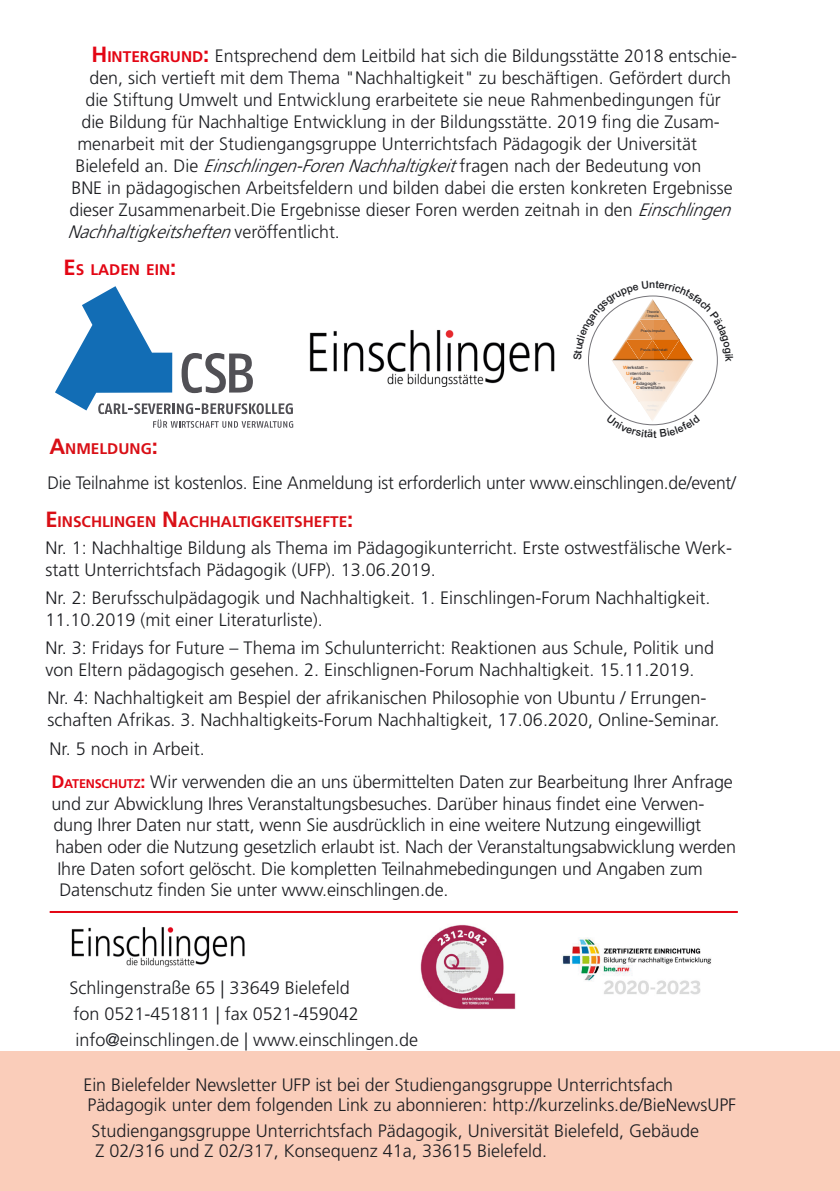
<style>
.page{position:relative;width:840px;height:1191px;background:#fff}
.page>*{position:absolute;margin:0;border:0;box-sizing:border-box;transform-origin:0 0}
.bedingungen{font:300 18px/22px "Frutiger LT Std";color:#1c1d21}
.adresse{font:300 18px/20px "Frutiger LT Std";color:#1c1d21}
.bedingungen-2{font:italic 300 18px "Frutiger LT Std";color:#1c1d21}
.bedingungen-3{font:700 15.4px "Frutiger LT Std";color:#d90f16}
.bedingungen-4{font:700 15.4px "Frutiger LT Std";color:#e30614}
.t1{font:500 4.4px "Arial";color:#39373b;scale:1.1 1}
.t2{font:500 3.6px/3.4px "Arial";color:#39373b}
.t3{font:500 3px "Arial";color:#515055}
.s1{font-weight:700;font-size:22px;color:#e30614}
.s2{font-weight:700;font-size:15.4px;color:#e30614}
.s3{font-style:italic}
.s4{font-style:normal}
.s5{font-size:22px}
.s6{color:#ee7104}
.s7{color:#f07e1a}
.s8{font-weight:700;color:#e30614}
.s9{font-weight:700;font-size:12.6px;color:#e30614}
</style>
<div class="page">
<div style="left:0;top:1051px;width:839px;height:140px;background:#facdba"></div>
<img style="left:71px;top:927px;width:174px;height:40px">
<img style="left:420px;top:924px;width:96px;height:85px">
<hr style="left:50px;top:911px;width:687px;height:2px;background:#e30614">
<img style="left:309px;top:330px;width:246px;height:56px">
<svg style="left:55px;top:286px;width:238px;height:142px"></svg>
<img style="left:562px;top:937px;width:150px;height:58px">
<svg style="left:588px;top:295px;width:130px;height:131px"></svg>
<p class="bedingungen" style="left:91px;top:45px;width:646px"><span class="s1">H</span> <span class="s2">INTERGRUND</span><span class="s1">:</span> Entsprechend dem Leitbild hat sich die Bildungsstätte 2018 entschie-</p>
<p class="bedingungen" style="left:89px;top:67px;width:642px">den, sich vertieft mit dem Thema "Nachhaltigkeit" zu beschäftigen. Gefördert durch</p>
<p class="bedingungen" style="left:85px;top:89px;width:636px">die Stiftung Umwelt und Entwicklung erarbeitete sie neue Rahmenbedingungen für</p>
<p class="bedingungen" style="left:81px;top:111px;width:639px">die Bildung für Nachhaltige Entwicklung in der Bildungsstätte. 2019 fing die Zusam-</p>
<p class="bedingungen" style="left:77px;top:133px;width:620px">menarbeit mit der Studiengangsgruppe Unterrichtsfach Pädagogik der Universität</p>
<p class="bedingungen" style="left:75px;top:155px;width:627px">Bielefeld an. Die <span class="s3">Einschlingen-ForenNachhaltigkeit</span>fragen nach der Bedeutung von</p>
<p class="bedingungen" style="left:71px;top:177px;width:662px">BNE in pädagogischen Arbeitsfeldern und bilden dabei die ersten konkreten Ergebnisse</p>
<p class="bedingungen" style="left:69px;top:199px;width:669px">dieser Zusammenarbeit.Die Ergebnisse dieser Foren werden zeitnah in den <span class="s3">Einschlingen</span></p>
<p class="bedingungen-2" style="left:67px;top:221px;width:274px">Nachhaltigkeitsheften<span class="s4">v e r ö f f e n t l i c h t .</span></p>
<p class="bedingungen-4" style="left:63px;top:261px;width:114px"><span class="s5">E</span>S LADEN EIN<span class="s5">:</span></p>
<p class="t2" style="left:645px;top:310px;width:15px">Theorie / Impuls</p>
<p class="t2" style="left:640px;top:348px;width:28px">Praxis-Werkstatt</p>
<p class="t2" style="left:640px;top:328px;width:26px">Praxis-Impulse</p>
<p class="t1" style="left:622px;top:365px;width:24px"><span class="s6">W</span>erkstatt –</p>
<p class="t1" style="left:626px;top:370px;width:24px"><span class="s6">U</span>nterrichts</p>
<p class="t1" style="left:630px;top:375px;width:11px"><span class="s7">F</span>ach</p>
<p class="t1" style="left:633px;top:380px;width:26px"><span class="s6">P</span>ädagogik –</p>
<p class="t1" style="left:635px;top:385px;width:28px"><span class="s6">O</span>stwestfalen</p>
<p class="t3" style="left:662px;top:392px;width:21px;rotate:-180deg">Praxis-Impulse</p>
<p class="bedingungen-3" style="left:49px;top:439px;width:110px"><span class="s5">A</span>NMELDUNG<span class="s5">:</span></p>
<p class="bedingungen" style="left:47px;top:472px;width:689px">Die Teilnahme ist kostenlos. Eine Anmeldung ist erforderlich unter www.einschlingen.de/event/</p>
<p class="bedingungen-3" style="left:45px;top:512px;width:309px"><span class="s5">E</span> INSCHLINGEN <span class="s5">N</span>ACHHALTIGKEITSHEFTE<span class="s5">:</span></p>
<p class="bedingungen" style="left:45px;top:537px;width:688px">Nr. 1: Nachhaltige Bildung als Thema im Pädagogikunterricht. Erste ostwestfälische Werk&shy;statt Unterrichtsfach Pädagogik (UFP). 13.06.2019.</p>
<p class="bedingungen" style="left:45px;top:587px;width:666px">Nr. 2: Berufsschulpädagogik und Nachhaltigkeit. 1. Einschlingen-Forum Nachhaltigkeit.<br>11.10.2019 (mit einer Literaturliste).</p>
<p class="bedingungen" style="left:45px;top:637px;width:670px">Nr. 3: Fridays for Future – Thema im Schulunterricht: Reaktionen aus Schule, Politik und von Eltern pädagogisch gesehen. 2. Einschlignen-Forum Nachhaltigkeit. 15.11.2019.</p>
<p class="bedingungen" style="left:47px;top:686px;width:673px">Nr. 4: Nachhaltigkeit am Bespiel der afrikanischen Philosophie von Ubuntu / Errungen&shy;schaften Afrikas. 3. Nachhaltigkeits-Forum Nachhaltigkeit, 17.06.2020, Online-Seminar.</p>
<p class="bedingungen" style="left:49px;top:738px;width:157px">Nr. 5 noch in Arbeit.</p>
<p class="bedingungen" style="left:51px;top:771px;width:682px"><span class="s8">D</span><span class="s9">ATENSCHUTZ</span><span class="s8">:</span> Wir verwenden die an uns übermittelten Daten zur Bearbeitung Ihrer Anfrage</p>
<p class="bedingungen" style="left:51px;top:793px;width:654px">und zur Abwicklung Ihres Veranstaltungsbesuches. Darüber hinaus findet eine Verwen-</p>
<p class="bedingungen" style="left:53px;top:814px;width:649px">dung Ihrer Daten nur statt, wenn Sie ausdrücklich in eine weitere Nutzung eingewilligt</p>
<p class="bedingungen" style="left:55px;top:836px;width:681px">haben oder die Nutzung gesetzlich erlaubt ist. Nach der Veranstaltungsabwicklung werden</p>
<p class="bedingungen" style="left:57px;top:857px;width:646px">Ihre Daten sofort gelöscht. Die kompletten Teilnahmebedingungen und Angaben zum</p>
<p class="bedingungen" style="left:59px;top:879px;width:390px">Datenschutz finden Sie unter www.einschlingen.de.</p>
<p class="bedingungen" style="left:69px;top:977px;width:282px">Schlingenstraße 65 | 33649 Bielefeld</p>
<p class="adresse" style="left:73px;top:1004px;width:287px">fon 0521-451811 | fax 0521-459042</p>
<p class="adresse" style="left:75px;top:1029px;width:344px">info@einschlingen.de | www.einschlingen.de</p>
<p class="adresse" style="left:83px;top:1075px;width:654px">Ein Bielefelder Newsletter UFP ist bei der Studiengangsgruppe Unterrichtsfach<br>Pädagogik unter dem folgenden Link zu abonnieren: http://kurzelinks.de/BieNewsUPF</p>
<p class="adresse" style="left:91px;top:1121px;width:609px">Studiengangsgruppe Unterrichtsfach Pädagogik, Universität Bielefeld, Gebäude<br>Z 02/316 und Z 02/317, Konsequenz 41a, 33615 Bielefeld.</p>
</div>
